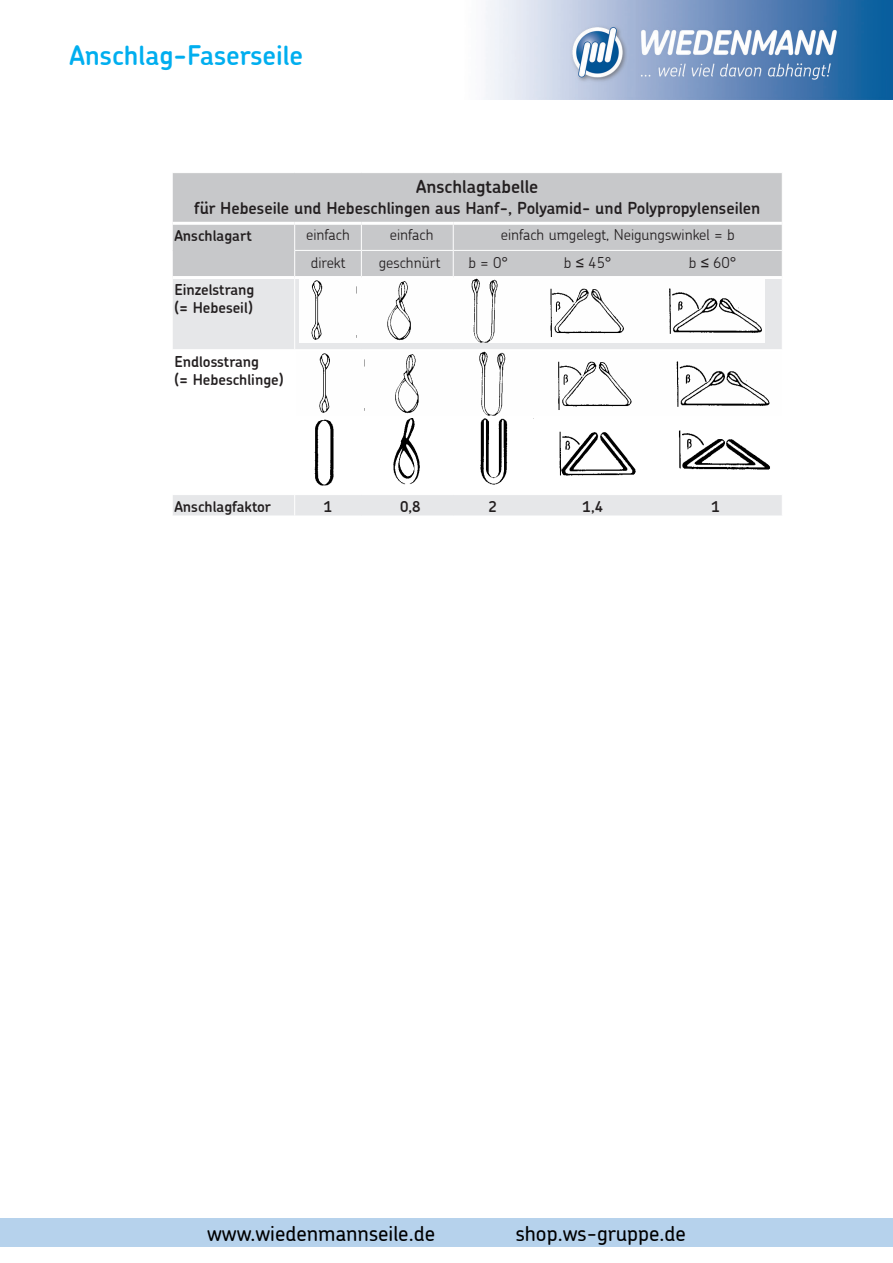
<style>
.page{position:relative;width:893px;height:1263px;background:#fff}
.page>*{position:absolute;margin:0;border:0;box-sizing:border-box;transform-origin:0 0}
.Überschrift_Anschlag{font:600 27px "Chevin";color:#00aeef}
.t1{font:500 21px "Chevin";color:#000001}
.t2{font:600 18px "Chevin";color:#231f20}
.t3{font:600 16.5px "Chevin";color:#231f20}
.t4{font:600 15px/18px "Chevin";color:#231f20}
.t5{font:300 15px "Chevin";color:#231f20}
.s1{font-family:"Arial";font-weight:400}
</style>
<div class="page">
<img style="left:484px;top:0;width:409px;height:100px">
<div style="left:173px;top:173px;width:609px;height:103px;background:#c7c8ca"></div>
<div style="left:173px;top:279px;width:609px;height:237px;background:#e6e7e9"></div>
<svg style="left:173px;top:350px;width:609px;height:144px"></svg>
<svg style="left:172px;top:223px;width:1px;height:53px"></svg>
<hr style="left:294px;top:250px;width:67px;height:1px;background:#fff">
<svg style="left:294px;top:225px;width:1px;height:51px"></svg>
<hr style="left:361px;top:250px;width:92px;height:1px;background:#fff">
<svg style="left:361px;top:225px;width:1px;height:51px"></svg>
<hr style="left:453px;top:250px;width:330px;height:1px;background:#fff">
<svg style="left:453px;top:225px;width:1px;height:51px"></svg>
<hr style="left:294px;top:279px;width:1px;height:70px;background:#fff">
<hr style="left:172px;top:349px;width:123px;height:1px;background:#fff">
<hr style="left:295px;top:349px;width:66px;height:1px;background:#fff">
<hr style="left:294px;top:350px;width:1px;height:144px;background:#fff">
<hr style="left:361px;top:349px;width:92px;height:1px;background:#fff">
<hr style="left:453px;top:349px;width:330px;height:1px;background:#fff">
<hr style="left:172px;top:494px;width:123px;height:1px;background:#fff">
<hr style="left:295px;top:494px;width:66px;height:1px;background:#fff">
<svg style="left:294px;top:495px;width:1px;height:21px"></svg>
<hr style="left:361px;top:494px;width:92px;height:1px;background:#fff">
<hr style="left:453px;top:494px;width:330px;height:1px;background:#fff">
<hr style="left:173px;top:222px;width:122px;height:3px;background:#fff">
<hr style="left:295px;top:222px;width:66px;height:3px;background:#fff">
<hr style="left:361px;top:222px;width:92px;height:3px;background:#fff">
<hr style="left:453px;top:222px;width:329px;height:3px;background:#fff">
<img style="left:297px;top:352px;width:485px;height:64px">
<img style="left:297px;top:419px;width:485px;height:68px">
<img style="left:299px;top:279px;width:466px;height:64px">
<div style="left:0;top:1218px;width:893px;height:29px;background:#b6d2ec"></div>
<p class="Überschrift_Anschlag" style="left:69px;top:37px;width:235px">Anschlag-Faserseile</p>
<p class="t2" style="left:416px;top:175px;width:124px">Anschlagtabelle</p>
<p class="t3" style="left:194px;top:197px;width:568px">für Hebeseile und Hebeschlingen aus Hanf-, Polyamid- und Polypropylenseilen</p>
<p class="t4" style="left:174px;top:226px;width:79px">Anschlagart</p>
<p class="t5" style="left:306px;top:225px;width:45px">einfach</p>
<p class="t5" style="left:390px;top:225px;width:45px">einfach</p>
<p class="t5" style="left:501px;top:225px;width:235px">einfach umgelegt, Neigungswinkel = b</p>
<p class="t5" style="left:311px;top:253px;width:36px">direkt</p>
<p class="t5" style="left:379px;top:253px;width:63px">geschnürt</p>
<p class="t5" style="left:468px;top:253px;width:41px">b = 0°</p>
<p class="t5" style="left:564px;top:253px;width:49px">b <span class="s1">≤</span> 45°</p>
<p class="t5" style="left:689px;top:253px;width:49px">b <span class="s1">≤</span> 60°</p>
<p class="t4" style="left:174px;top:280px;width:81px">Einzelstrang (= Hebeseil)</p>
<p class="t4" style="left:174px;top:352px;width:111px">Endlosstrang<br>(= Hebeschlinge)</p>
<p class="t4" style="left:174px;top:497px;width:98px">Anschlagfaktor</p>
<p class="t4" style="left:324px;top:497px;width:10px">1</p>
<p class="t4" style="left:400px;top:497px;width:22px">0,8</p>
<p class="t4" style="left:488px;top:497px;width:10px">2</p>
<p class="t4" style="left:583px;top:497px;width:22px">1,4</p>
<p class="t4" style="left:712px;top:497px;width:10px">1</p>
<h2 class="t1" style="left:207px;top:1220px;width:230px">www.wiedenmannseile.de</h2>
<h2 class="t1" style="left:516px;top:1220px;width:172px">shop.ws-gruppe.de</h2>
</div>
